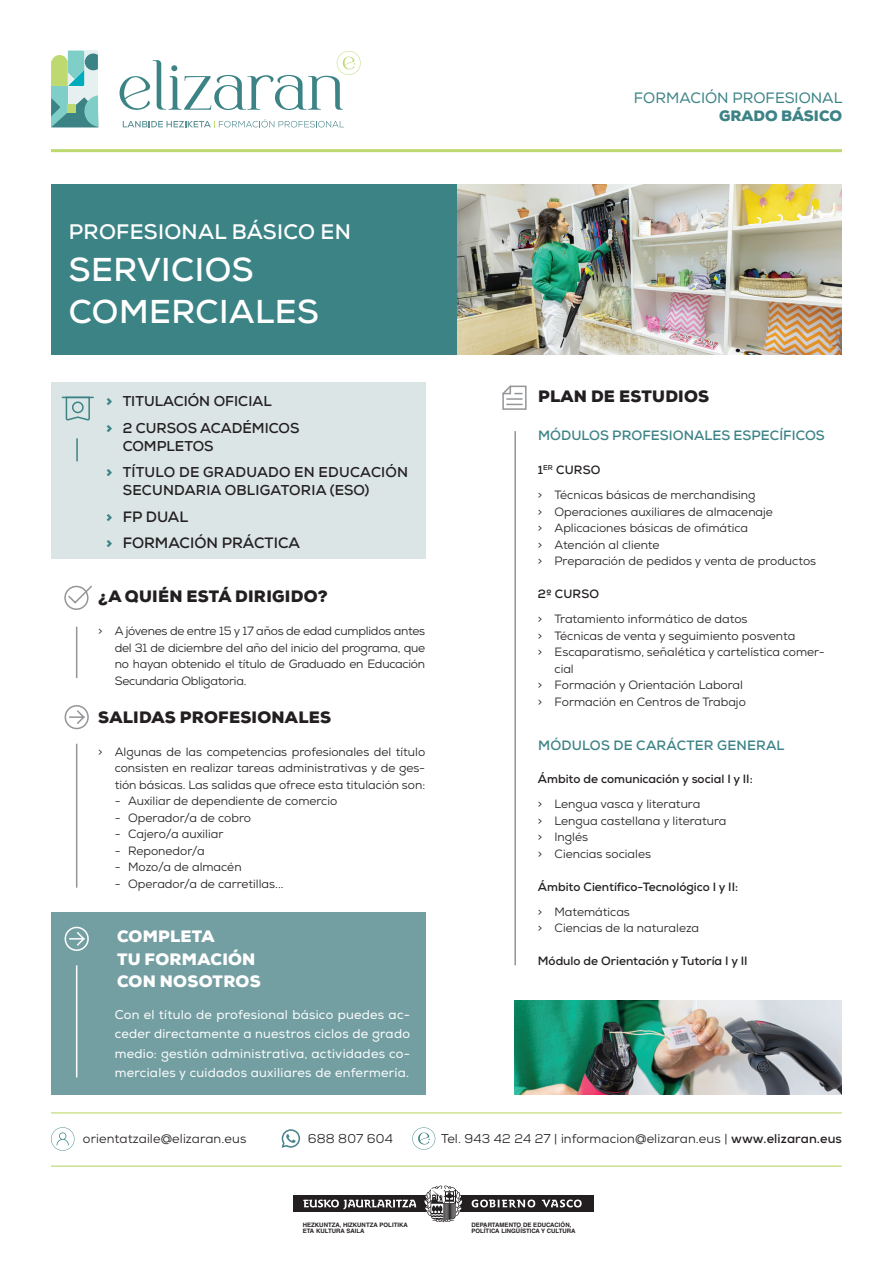
<style>
.page{position:relative;width:893px;height:1263px;background:#fff}
.page>*{position:absolute;margin:0;border:0;box-sizing:border-box;transform-origin:0 0}
.t1{font:700 33px/42px "Nexa";letter-spacing:.015em;color:#fff}
.t2{font:700 21px "Nexa";letter-spacing:.015em;color:#fff}
.t3{font:900 16.5px "Nexa";letter-spacing:.015em;color:#231f20}
.t4{font:900 16.5px/22.5px "Nexa";letter-spacing:.015em;color:#fff}
.t5{font:700 15px/26.5px "Nexa";color:#231f20}
.t6{font:15px "Nexa";color:#3c8386}
.t7{font:900 15px "Nexa";color:#3c8386}
.t8{font:700 14.25px/26.5px "Nexa";color:#231f20}
.t9{font:700 13.5px "Nexa";letter-spacing:.005em;color:#3c8386}
.t10{font:12.75px/19.5px "Nexa";letter-spacing:.02em;color:#fff;text-align:justify}
.t11{font:12.75px "Nexa";letter-spacing:.01em;color:#231f20}
.t12{font:12px/16.5px "Nexa";color:#231f20}
.t13{font:700 12px "Nexa";color:#231f20}
.t14{font:700 6px/6.1px "Helvetica LT Std";color:#231f20}
.s1{font-weight:900;color:#3c8386}
.s2{font-weight:900;font-size:14.25px;color:#3c8386}
.s3{font-weight:700}
</style>
<div class="page">
<hr style="left:51px;top:149px;width:791px;height:3px;background:#bdd970">
<hr style="left:51px;top:1165px;width:791px;height:2px;background:#bdd970">
<hr style="left:51px;top:1112px;width:791px;height:1px;background:#bdd970">
<hr style="left:514px;top:431px;width:2px;height:534px;background:#939598">
<svg style="left:502px;top:385px;width:25px;height:25px"></svg>
<div style="left:293px;top:1195px;width:301px;height:17px;background:#231f20"></div>
<svg style="left:303px;top:1199px;width:113px;height:10px"></svg>
<svg style="left:472px;top:1199px;width:63px;height:9px"></svg>
<svg style="left:541px;top:1199px;width:41px;height:8px"></svg>
<svg style="left:424px;top:1185px;width:39px;height:37px"></svg>
<svg style="left:120px;top:51px;width:241px;height:59px"></svg>
<svg style="left:123px;top:119px;width:221px;height:8px"></svg>
<svg style="left:51px;top:50px;width:47px;height:77px;background:#91c7b6"></svg>
<hr style="left:76px;top:627px;width:1px;height:51px;background:#939598">
<hr style="left:76px;top:744px;width:1px;height:144px;background:#939598">
<div style="left:64px;top:586px;width:25px;height:24px;border:2px solid #939598;border-radius:50%"></div>
<svg style="left:67px;top:585px;width:25px;height:20px"></svg>
<div style="left:51px;top:184px;width:791px;height:171px;background:#3c8386"></div>
<div style="left:65px;top:705px;width:24px;height:24px;border:2px solid #939598;border-radius:50%"></div>
<svg style="left:68px;top:709px;width:18px;height:16px"></svg>
<div style="left:51px;top:913px;width:374px;height:182px;background:#749fa2"></div>
<hr style="left:76px;top:965px;width:1px;height:112px;background:#fff">
<div style="left:65px;top:927px;width:24px;height:24px;border:2px solid #fff;border-radius:50%"></div>
<svg style="left:68px;top:930px;width:18px;height:17px"></svg>
<img style="left:514px;top:1000px;width:328px;height:95px">
<img style="left:457px;top:184px;width:385px;height:171px">
<div style="left:51px;top:382px;width:374px;height:177px;background:#dbe5e6"></div>
<hr style="left:62px;top:397px;width:31px;height:1px;background:#3c8386">
<svg style="left:65px;top:396px;width:26px;height:25px"></svg>
<div style="left:72px;top:401px;width:12px;height:12px;border:2px solid #3c8386;border-radius:50%"></div>
<hr style="left:76px;top:438px;width:2px;height:23px;background:#3c8386">
<svg style="left:412px;top:1127px;width:23px;height:23px"></svg>
<svg style="left:51px;top:1127px;width:23px;height:24px"></svg>
<svg style="left:282px;top:1129px;width:18px;height:19px"></svg>
<p class="t6" style="left:634px;top:89px;width:210px">FORMACIÓN PROFESIONAL</p>
<h2 class="t2" style="left:69px;top:218px;width:284px">PROFESIONAL BÁSICO EN</h2>
<h1 class="t1" style="left:69px;top:249px;width:252px">SERVICIOS<br>COMERCIALES</h1>
<p class="t8" style="left:106px;top:388px;width:195px"><span class="s1">&gt;</span> TITULACIÓN OFICIAL<br><span class="s1">&gt;</span> 2 CURSOS ACADÉMICOS</p>
<p class="t8" style="left:106px;top:432px;width:304px;text-indent:17px">COMPLETOS<br><span class="s1">&gt;</span> TÍTULO DE GRADUADO EN EDUCACIÓN</p>
<p class="t8" style="left:123px;top:477px;width:248px">SECUNDARIA OBLIGATORIA (ESO)</p>
<p class="t5" style="left:106px;top:503px;width:195px"><span class="s2">&gt;</span> FP DUAL<br><span class="s2">&gt;</span> FORMACIÓN PRÁCTICA</p>
<h3 class="t3" style="left:98px;top:586px;width:231px">¿A QUIÉN ESTÁ DIRIGIDO?</h3>
<p class="t12" style="left:115px;top:623px;width:312px;text-align:justify;text-indent:-16px">&gt; A jóvenes de entre 15 y 17 años de edad cumplidos antes del 31 de diciembre del año del inicio del programa, que no hayan obtenido el título de Graduado en Educación Secundaria Obligatoria.</p>
<h3 class="t3" style="left:98px;top:706px;width:234px">SALIDAS PROFESIONALES</h3>
<p class="t12" style="left:115px;top:743px;width:312px;text-align:justify;text-indent:-16px">&gt; Algunas de las competencias profesionales del título consisten en realizar tareas administrativas y de ges&shy;tión básicas. Las salidas que ofrece esta titulación son:</p>
<p class="t12" style="left:115px;top:793px;width:224px">- Auxiliar de dependiente de comercio</p>
<p class="t12" style="left:115px;top:809px;width:138px">- Operador/a de cobro</p>
<p class="t12" style="left:115px;top:826px;width:110px">- Cajero/a auxiliar</p>
<p class="t12" style="left:115px;top:842px;width:92px">- Reponedor/a</p>
<p class="t12" style="left:115px;top:859px;width:128px">- Mozo/a de almacén</p>
<p class="t12" style="left:115px;top:875px;width:170px">- Operador/a de carretillas...</p>
<h3 class="t4" style="left:117px;top:925px;width:145px">COMPLETA<br>TU FORMACIÓN<br>CON NOSOTROS</h3>
<p class="t10" style="left:115px;top:1005px;width:297px">Con el título de profesional básico puedes ac&shy;ceder directamente a nuestros ciclos de grado medio: gestión administrativa, actividades co&shy;merciales y cuidados auxiliares de enfermería.</p>
<p class="t7" style="left:719px;top:107px;width:124px">GRADO BÁSICO</p>
<h3 class="t3" style="left:538px;top:386px;width:173px">PLAN DE ESTUDIOS</h3>
<p class="t9" style="left:538px;top:426px;width:288px">MÓDULOS PROFESIONALES ESPECÍFICOS</p>
<p class="t12" style="left:538px;top:458px;width:219px;line-height:25px"><span class="s3">1</span><sup>ER</sup> <span class="s3">CURSO<br></span>&gt; Técnicas básicas de merchandising</p>
<p class="t12" style="left:538px;top:503px;width:280px">&gt; Operaciones auxiliares de almacenaje<br>&gt; Aplicaciones básicas de ofimática<br>&gt; Atención al cliente<br>&gt; Preparación de pedidos y venta de productos</p>
<p class="t13" style="left:538px;top:586px;width:63px">2º CURSO</p>
<p class="t12" style="left:538px;top:611px;width:211px">&gt; Tratamiento informático de datos</p>
<p class="t12" style="left:538px;top:627px;width:259px">&gt; Técnicas de venta y seguimiento posventa</p>
<p class="t12" style="left:538px;top:644px;width:288px">&gt; Escaparatismo, señalética y cartelística comer-</p>
<p class="t12" style="left:554px;top:660px;width:21px">cial</p>
<p class="t12" style="left:538px;top:677px;width:207px">&gt; Formación y Orientación Laboral</p>
<p class="t12" style="left:538px;top:693px;width:209px">&gt; Formación en Centros de Trabajo</p>
<p class="t9" style="left:538px;top:737px;width:248px">MÓDULOS DE CARÁCTER GENERAL</p>
<p class="t13" style="left:538px;top:771px;width:216px">Ámbito de comunicación y social I y II:</p>
<p class="t12" style="left:538px;top:796px;width:190px">&gt; Lengua vasca y literatura<br>&gt; Lengua castellana y literatura &gt; Inglés<br>&gt; Ciencias sociales</p>
<p class="t13" style="left:538px;top:879px;width:202px">Ámbito Científico-Tecnológico I y II:</p>
<p class="t12" style="left:538px;top:903px;width:163px">&gt; Matemáticas<br>&gt; Ciencias de la naturaleza</p>
<p class="t13" style="left:538px;top:953px;width:211px">Módulo de Orientación y Tutoría I y II</p>
<p class="t11" style="left:83px;top:1131px;width:165px">orientatzaile@elizaran.eus</p>
<p class="t11" style="left:308px;top:1130px;width:87px">688 807 604</p>
<p class="t11" style="left:441px;top:1131px;width:402px">Tel. 943 42 24 27 | informacion@elizaran.eus | <span class="s3">www.elizaran.eus</span></p>
<p class="t14" style="left:303px;top:1222px;width:107px">HEZKUNTZA, HIZKUNTZA POLITIKA<br>ETA KULTURA SAILA</p>
<p class="t14" style="left:471px;top:1222px;width:106px">DEPARTAMENTO DE EDUCACIÓN,<br>POLÍTICA LINGÜÍSTICA Y CULTURA</p>
</div>
